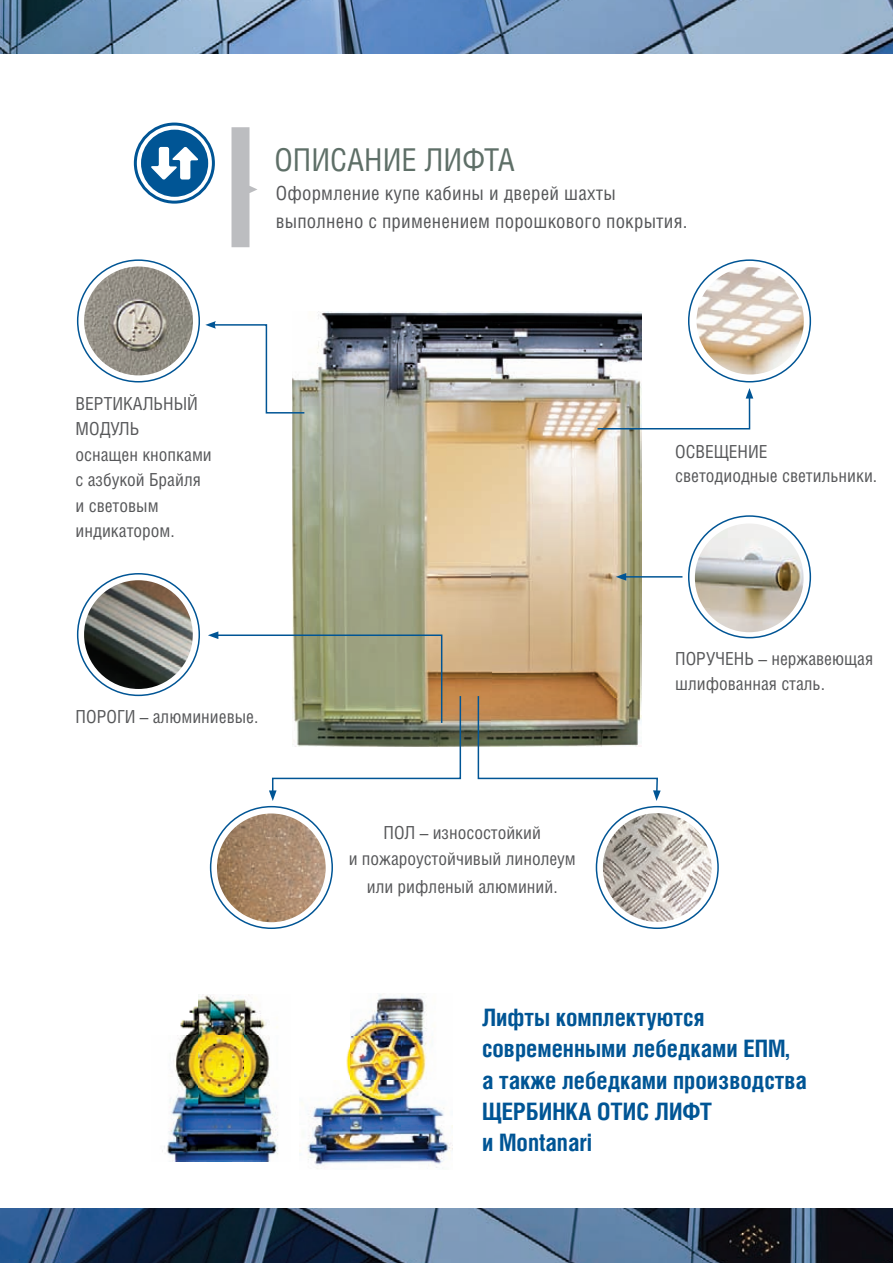
<style>
.page{position:relative;width:893px;height:1263px;background:#fff}
.page>*{position:absolute;margin:0;border:0;box-sizing:border-box;transform-origin:0 0}
.t1{font:31.5px "Helios Cond";color:#5e6f67}
.t2{font:700 24px/31.5px "Helios Cond";color:#005595}
.t3{font:19.5px/28.5px "Helios Cond";letter-spacing:.01em;color:#57585a}
.t4{font:18px/25.5px "Helios Cond";color:#57585a}
</style>
<div class="page">
<img style="left:292px;top:312px;width:349px;height:434px">
<div style="left:141px;top:130px;width:67px;height:67px;background:#005595;border-radius:50%"></div>
<div style="left:134px;top:123px;width:81px;height:81px;border:3px solid #005595;border-radius:50%"></div>
<svg style="left:151px;top:147px;width:47px;height:32px"></svg>
<svg style="left:231px;top:127px;width:26px;height:120px"></svg>
<img style="left:84px;top:266px;width:109px;height:109px;border-radius:54px">
<div style="left:77px;top:259px;width:123px;height:123px;border:2px solid #005595;border-radius:50%"></div>
<img style="left:84px;top:580px;width:109px;height:109px;border-radius:54px">
<div style="left:77px;top:573px;width:123px;height:123px;border:2px solid #005595;border-radius:50%"></div>
<img style="left:217px;top:813px;width:109px;height:109px;border-radius:54px">
<div style="left:210px;top:806px;width:123px;height:123px;border:2px solid #005595;border-radius:50%"></div>
<img style="left:603px;top:813px;width:109px;height:109px;border-radius:54px">
<div style="left:596px;top:806px;width:123px;height:123px;border:2px solid #005595;border-radius:50%"></div>
<img style="left:695px;top:523px;width:109px;height:109px;border-radius:54px">
<div style="left:688px;top:515px;width:123px;height:123px;border:2px solid #005595;border-radius:50%"></div>
<img style="left:697px;top:267px;width:107px;height:107px;border-radius:54px">
<div style="left:688px;top:259px;width:123px;height:123px;border:2px solid #005595;border-radius:50%"></div>
<svg style="left:205px;top:321px;width:101px;height:93px"></svg>
<hr style="left:624px;top:576px;width:58px;height:2px;background:#005595">
<svg style="left:616px;top:573px;width:10px;height:8px"></svg>
<img style="left:300px;top:993px;width:153px;height:176px">
<img style="left:162px;top:994px;width:116px;height:167px">
<img style="left:0;top:1209px;width:893px;height:54px">
<img style="left:0;top:0;width:893px;height:54px">
<svg style="left:596px;top:388px;width:157px;height:42px"></svg>
<svg style="left:477px;top:694px;width:184px;height:107px"></svg>
<svg style="left:208px;top:631px;width:254px;height:170px"></svg>
<h1 class="t1" style="left:274px;top:141px;width:242px">ОПИСАНИЕ ЛИФТА</h1>
<p class="t3" style="left:276px;top:178px;width:413px">Оформление купе кабины и дверей шахты выполнено с применением порошкового покрытия.</p>
<p class="t4" style="left:76px;top:390px;width:138px">ВЕРТИКАЛЬНЫЙ<br>МОДУЛЬ<br>оснащен кнопками с азбукой Брайля и световым индикатором.</p>
<p class="t4" style="left:76px;top:703px;width:184px">ПОРОГИ – алюминиевые.</p>
<p class="t4" style="left:675px;top:439px;width:204px;line-height:24px">ОСВЕЩЕНИЕ<br>светодиодные светильники.</p>
<p class="t4" style="left:349px;top:819px;width:229px;text-align:center">ПОЛ – износостойкий<br>и пожароустойчивый линолеум</p>
<p class="t4" style="left:367px;top:873px;width:192px">или рифленый алюминий.</p>
<p class="t4" style="left:675px;top:645px;width:199px">ПОРУЧЕНЬ – нержавеющая шлифованная сталь.</p>
<h2 class="t2" style="left:482px;top:1000px;width:326px">Лифты комплектуются современными лебедками ЕПМ, а также лебедками производства<br>ЩЕРБИНКА ОТИС ЛИФТ<br>и Montanari</h2>
</div>
